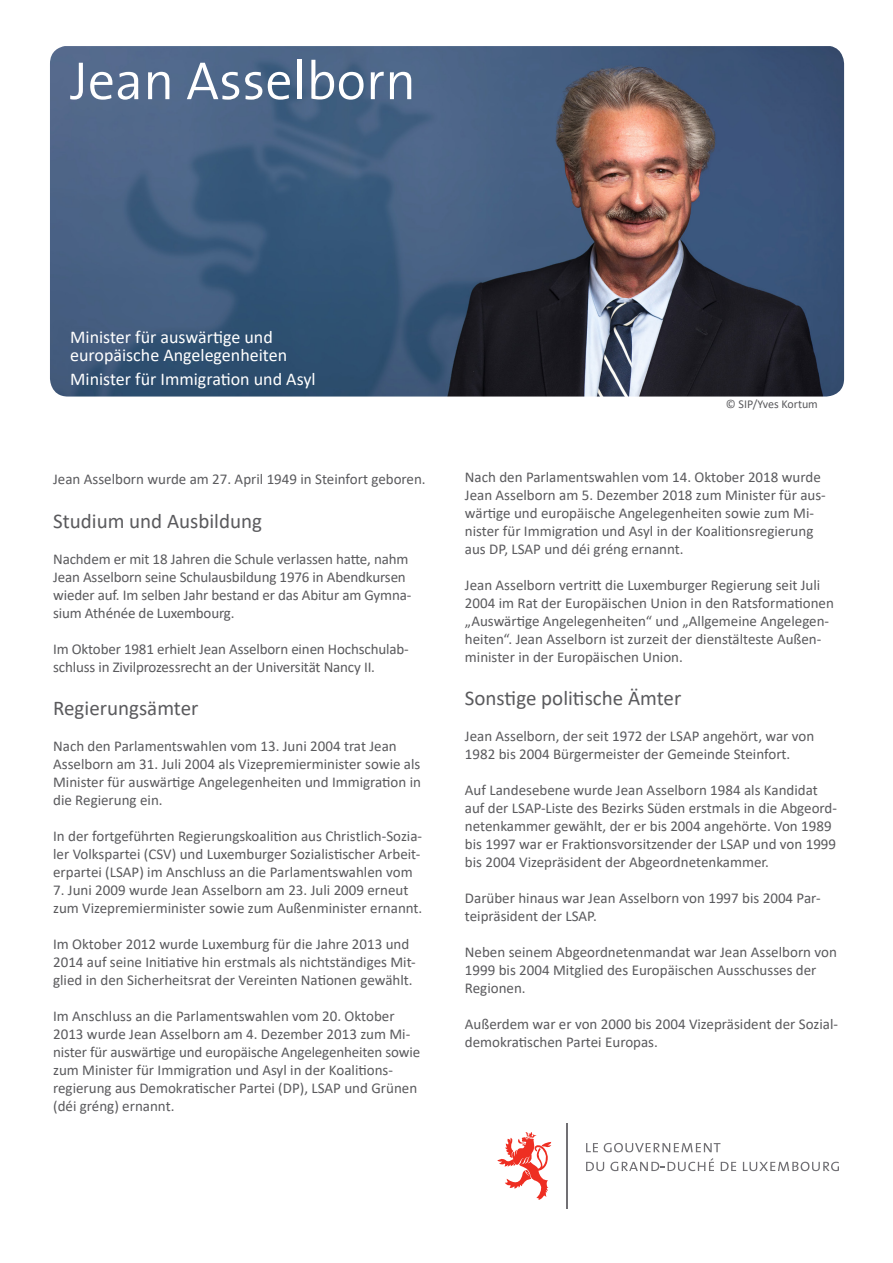
<style>
.page{position:relative;width:893px;height:1263px;background:#fff}
.page>*{position:absolute;margin:0;border:0;box-sizing:border-box;transform-origin:0 0}
.t1{font:300 54px "The Sans";color:#fff}
.t2{font:21px "Calibri";color:#5a5a5d}
.t3{font:18px/18px "Calibri";color:#fff}
.t4{font:15px/18px "Calibri";color:#5a5a5d}
.t5{font:12px "Calibri";color:#5a5a5d}
</style>
<div class="page">
<img style="left:50px;top:46px;width:794px;height:350px">
<svg style="left:586px;top:1143px;width:12px;height:9px"></svg>
<svg style="left:604px;top:1143px;width:116px;height:9px"></svg>
<svg style="left:586px;top:1162px;width:18px;height:9px"></svg>
<svg style="left:610px;top:1158px;width:104px;height:13px"></svg>
<svg style="left:721px;top:1162px;width:15px;height:9px"></svg>
<svg style="left:743px;top:1162px;width:96px;height:9px"></svg>
<svg style="left:497px;top:1132px;width:55px;height:68px"></svg>
<hr style="left:566px;top:1124px;width:2px;height:85px;background:#717074">
<p class="t1" style="left:70px;top:46px;width:347px">Jean Asselborn</p>
<p class="t3" style="left:70px;top:328px;width:219px">Minister für auswärtige und europäische Angelegenheiten</p>
<p class="t3" style="left:70px;top:370px;width:247px">Minister für Immigration und Asyl</p>
<p class="t4" style="left:53px;top:470px;width:374px">Jean Asselborn wurde am 27. April 1949 in Steinfort geboren.</p>
<p class="t2" style="left:53px;top:506px;width:210px">Studium und Ausbildung</p>
<p class="t4" style="left:53px;top:549px;width:360px">Nachdem er mit 18 Jahren die Schule verlassen hatte, nahm Jean Asselborn seine Schulausbildung 1976 in Abendkursen wieder auf. Im selben Jahr bestand er das Abitur am Gymna&shy;sium Athénée de Luxembourg.</p>
<p class="t4" style="left:53px;top:639px;width:357px">Im Oktober 1981 erhielt Jean Asselborn einen Hochschulab&shy;schluss in Zivilprozessrecht an der Universität Nancy II.</p>
<p class="t2" style="left:53px;top:693px;width:147px">Regierungsämter</p>
<p class="t4" style="left:53px;top:736px;width:369px">Nach den Parlamentswahlen vom 13. Juni 2004 trat Jean Asselborn am 31. Juli 2004 als Vizepremierminister sowie als Minister für auswärtige Angelegenheiten und Immigration in die Regierung ein.</p>
<p class="t4" style="left:53px;top:826px;width:370px">In der fortgeführten Regierungskoalition aus Christlich-Sozia-</p>
<p class="t4" style="left:53px;top:844px;width:369px">ler Volkspartei (CSV) und Luxemburger Sozialistischer Arbeit&shy;erpartei (LSAP) im Anschluss an die Parlamentswahlen vom</p>
<p class="t4" style="left:53px;top:880px;width:371px">7. Juni 2009 wurde Jean Asselborn am 23. Juli 2009 erneut zum Vizepremierminister sowie zum Außenminister ernannt.</p>
<p class="t4" style="left:53px;top:934px;width:364px">Im Oktober 2012 wurde Luxemburg für die Jahre 2013 und<br>2014 auf seine Initiative hin erstmals als nichtständiges Mit&shy;glied in den Sicherheitsrat der Vereinten Nationen gewählt.</p>
<p class="t4" style="left:53px;top:1006px;width:359px">Im Anschluss an die Parlamentswahlen vom 20. Oktober<br>2013 wurde Jean Asselborn am 4. Dezember 2013 zum Mi-</p>
<p class="t4" style="left:53px;top:1042px;width:368px">nister für auswärtige und europäische Angelegenheiten sowie zum Minister für Immigration und Asyl in der Koalitions-</p>
<p class="t4" style="left:53px;top:1078px;width:366px">regierung aus Demokratischer Partei (DP), LSAP und Grünen (déi gréng) ernannt.</p>
<p class="t5" style="left:726px;top:395px;width:94px">© SIP/Yves Kortum</p>
<p class="t4" style="left:465px;top:467px;width:362px">Nach den Parlamentswahlen vom 14. Oktober 2018 wurde<br>Jean Asselborn am 5. Dezember 2018 zum Minister für aus-</p>
<p class="t4" style="left:465px;top:503px;width:351px">wärtige und europäische Angelegenheiten sowie zum Mi-</p>
<p class="t4" style="left:465px;top:521px;width:350px">nister für Immigration und Asyl in der Koalitionsregierung</p>
<p class="t4" style="left:465px;top:539px;width:220px">aus DP, LSAP und déi gréng ernannt.</p>
<p class="t4" style="left:465px;top:575px;width:370px">Jean Asselborn vertritt die Luxemburger Regierung seit Juli 2004 im Rat der Europäischen Union in den Ratsformationen „Auswärtige Angelegenheiten“ und „Allgemeine Angelegen&shy;heiten“. Jean Asselborn ist zurzeit der dienstälteste Außen&shy;minister in der Europäischen Union.</p>
<p class="t2" style="left:465px;top:683px;width:218px">Sonstige politische Ämter</p>
<p class="t4" style="left:465px;top:727px;width:351px">Jean Asselborn, der seit 1972 der LSAP angehört, war von<br>1982 bis 2004 Bürgermeister der Gemeinde Steinfort.</p>
<p class="t4" style="left:465px;top:781px;width:374px">Auf Landesebene wurde Jean Asselborn 1984 als Kandidat auf der LSAP-Liste des Bezirks Süden erstmals in die Abgeord&shy;netenkammer gewählt, der er bis 2004 angehörte. Von 1989 bis 1997 war er Fraktionsvorsitzender der LSAP und von 1999 bis 2004 Vizepräsident der Abgeordnetenkammer.</p>
<p class="t4" style="left:465px;top:889px;width:357px">Darüber hinaus war Jean Asselborn von 1997 bis 2004 Par&shy;teipräsident der LSAP.</p>
<p class="t4" style="left:465px;top:943px;width:373px">Neben seinem Abgeordnetenmandat war Jean Asselborn von<br>1999 bis 2004 Mitglied des Europäischen Ausschusses der<br>Regionen.</p>
<p class="t4" style="left:465px;top:1015px;width:375px">Außerdem war er von 2000 bis 2004 Vizepräsident der Sozial&shy;demokratischen Partei Europas.</p>
</div>
